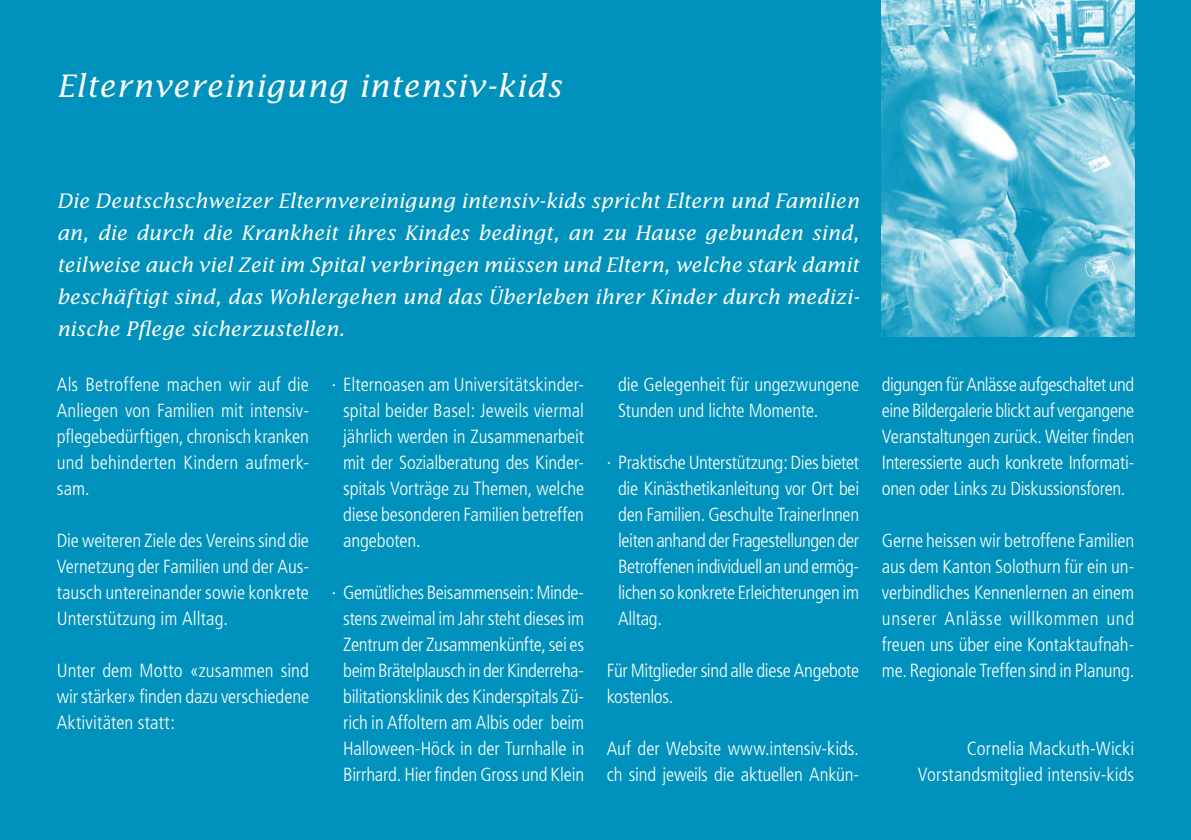
<style>
.page{position:relative;width:1191px;height:840px;background:#fff}
.page>*{position:absolute;margin:0;border:0;box-sizing:border-box;transform-origin:0 0}
.t1{font:italic 31px "Lucida";letter-spacing:.025em;color:#fff}
.t2{font:italic 20px/32px "Lucida";color:#fff;text-align:justify}
.t3{font:300 condensed 19px/26px "Frutiger";letter-spacing:-.01em;color:#fff;text-align:justify}
</style>
<div class="page">
<div style="left:0;top:0;width:1191px;height:839px;background:#0092bc"></div>
<img style="left:882px;top:0;width:252px;height:336px">
<h1 class="t1" style="left:57px;top:67px;width:506px">Elternvereinigung intensiv-kids</h1>
<p class="t2" style="left:57px;top:184px;width:804px">Die Deutschschweizer Elternvereinigung intensiv-kids spricht Eltern und Familien an, die durch die Krankheit ihres Kindes bedingt, an zu Hause gebunden sind, teilweise auch viel Zeit im Spital verbringen müssen und Eltern, welche stark damit beschäftigt sind, das Wohlergehen und das Überleben ihrer Kinder durch medizi&shy;nische Pflege sicherzustellen.</p>
<p class="t3" style="left:57px;top:371px;width:254px">Als Betroffene machen wir auf die Anliegen von Familien mit intensiv&shy;pflegebedürftigen, chronisch kranken und behinderten Kindern aufmerk&shy;sam.</p>
<p class="t3" style="left:57px;top:527px;width:254px">Die weiteren Ziele des Vereins sind die Vernetzung der Familien und der Aus&shy;tausch untereinander sowie konkrete Unterstützung im Alltag.</p>
<p class="t3" style="left:57px;top:657px;width:254px">Unter dem Motto «zusammen sind wir stärker» finden dazu verschiedene Aktivitäten statt:</p>
<p class="t3" style="left:618px;top:371px;width:242px">die Gelegenheit für ungezwungene<br>Stunden und lichte Momente.</p>
<p class="t3" style="left:618px;top:449px;width:242px;text-indent:-11px">· Praktische Unterstützung: Dies bietet die Kinästhetikanleitung vor Ort bei den Familien. Geschulte TrainerInnen leiten anhand der Fragestellungen der Betroffenen individuell an und ermög&shy;lichen so konkrete Erleichterungen im Alltag.</p>
<p class="t3" style="left:607px;top:657px;width:254px">Für Mitglieder sind alle diese Angebote kostenlos.</p>
<p class="t3" style="left:607px;top:735px;width:254px">Auf der Website www.intensiv-kids. ch sind jeweils die aktuellen Ankün-</p>
<p class="t3" style="left:343px;top:371px;width:242px;text-indent:-11px">· Elternoasen am Universitätskinder&shy;spital beider Basel: Jeweils viermal jährlich werden in Zusammenarbeit mit der Sozialberatung des Kinder&shy;spitals Vorträge zu Themen, welche diese besonderen Familien betreffen angeboten.</p>
<p class="t3" style="left:332px;top:579px;width:254px;text-align:center">· Gemütliches Beisammensein: Minde&shy;stens zweimal im Jahr steht dieses im Zentrum der Zusammenkünfte, sei es beim Brätelplausch in der Kinderreha&shy;bilitationsklinik des Kinderspitals Zü&shy;rich in Affoltern am Albis oder beim Halloween-Höck in der Turnhalle in Birrhard. Hier finden Gross und Klein</p>
<p class="t3" style="left:882px;top:371px;width:254px">digungen für Anlässe aufgeschaltet und eine Bildergalerie blickt auf vergangene Veranstaltungen zurück. Weiter finden Interessierte auch konkrete Informati&shy;onen oder Links zu Diskussionsforen.</p>
<p class="t3" style="left:882px;top:527px;width:254px">Gerne heissen wir betroffene Familien aus dem Kanton Solothurn für ein un&shy;verbindliches Kennenlernen an einem unserer Anlässe willkommen und freuen uns über eine Kontaktaufnah&shy;me. Regionale Treffen sind in Planung.</p>
<p class="t3" style="left:917px;top:735px;width:218px;text-align:right">Cornelia Mackuth-Wicki<br>Vorstandsmitglied intensiv-kids</p>
</div>
